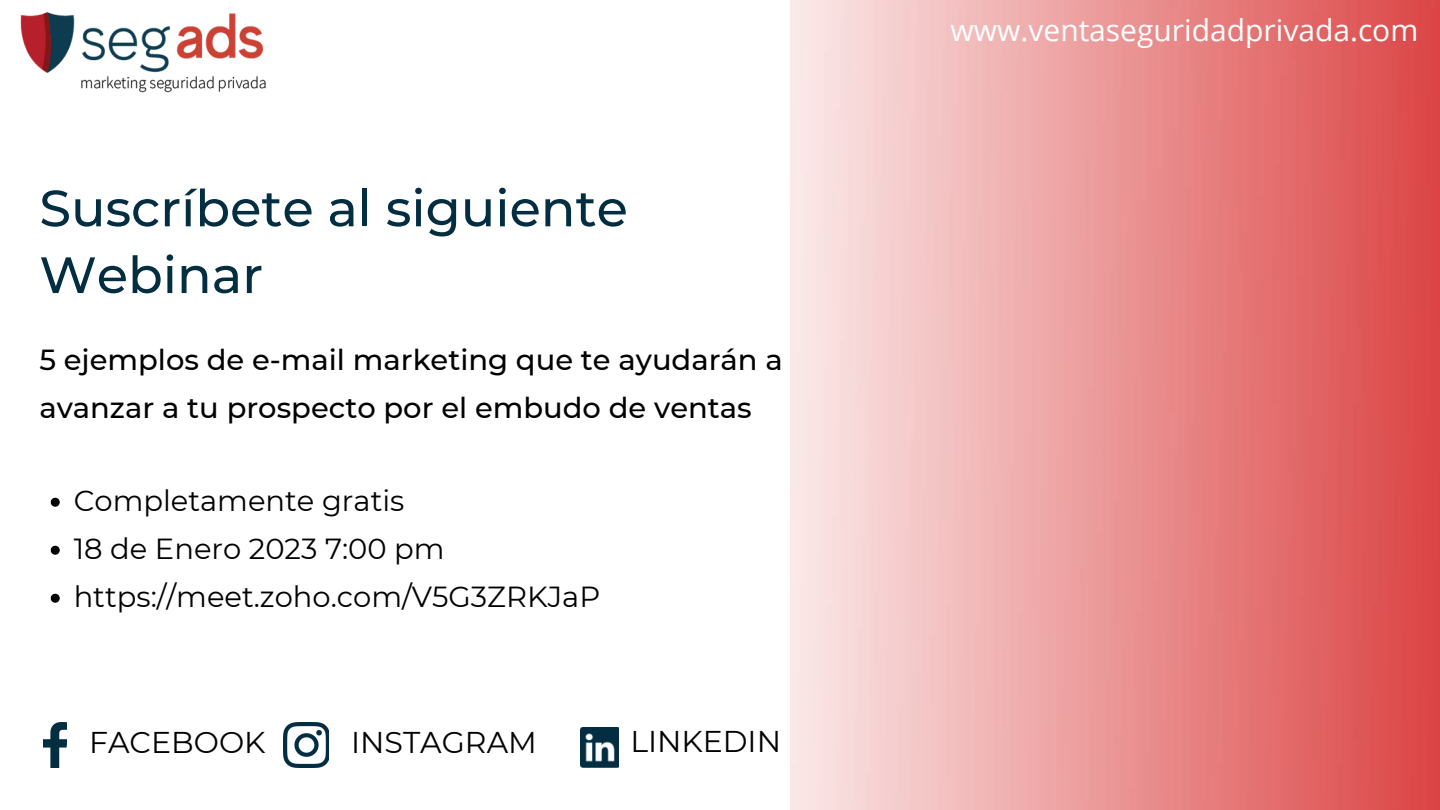
<style>
.page{position:relative;width:1440px;height:810px;background:#fff}
.page>*{position:absolute;margin:0;border:0;box-sizing:border-box;transform-origin:0 0}
.t1{font:500 51px/66.8px "Montserrat";color:#032e42}
.t2{font:30px "Open Sans";color:#fff}
.t3{font:30px "Montserrat";color:#000}
.t4{font:500 29px/48px "Montserrat";color:#000}
.t5{font:29px/48px "Montserrat";color:#000}
</style>
<div class="page">
<img style="left:20px;top:11px;width:246px;height:82px">
<svg style="left:51px;top:498px;width:9px;height:9px"></svg>
<svg style="left:51px;top:546px;width:9px;height:9px"></svg>
<svg style="left:51px;top:594px;width:9px;height:9px"></svg>
<img style="left:790px;top:0;width:650px;height:810px">
<img style="left:43px;top:722px;width:23px;height:45px">
<img style="left:284px;top:722px;width:45px;height:45px">
<img style="left:580px;top:728px;width:38px;height:39px">
<h1 class="t1" style="left:39px;top:175px;width:590px">Suscríbete al siguiente<br>Webinar</h1>
<p class="t4" style="left:39px;top:336px;width:745px">5 ejemplos de e-mail marketing que te ayudarán a avanzar a tu prospecto por el embudo de ventas</p>
<p class="t5" style="left:74px;top:477px;width:528px">Completamente gratis<br>18 de Enero 2023 7:00 pm https://meet.zoho.com/V5G3ZRKJaP</p>
<p class="t3" style="left:89px;top:724px;width:178px">FACEBOOK</p>
<p class="t3" style="left:351px;top:724px;width:187px">INSTAGRAM</p>
<p class="t3" style="left:630px;top:723px;width:152px">LINKEDIN</p>
<p class="t2" style="left:951px;top:9px;width:469px">www.ventaseguridadprivada.com</p>
</div>
